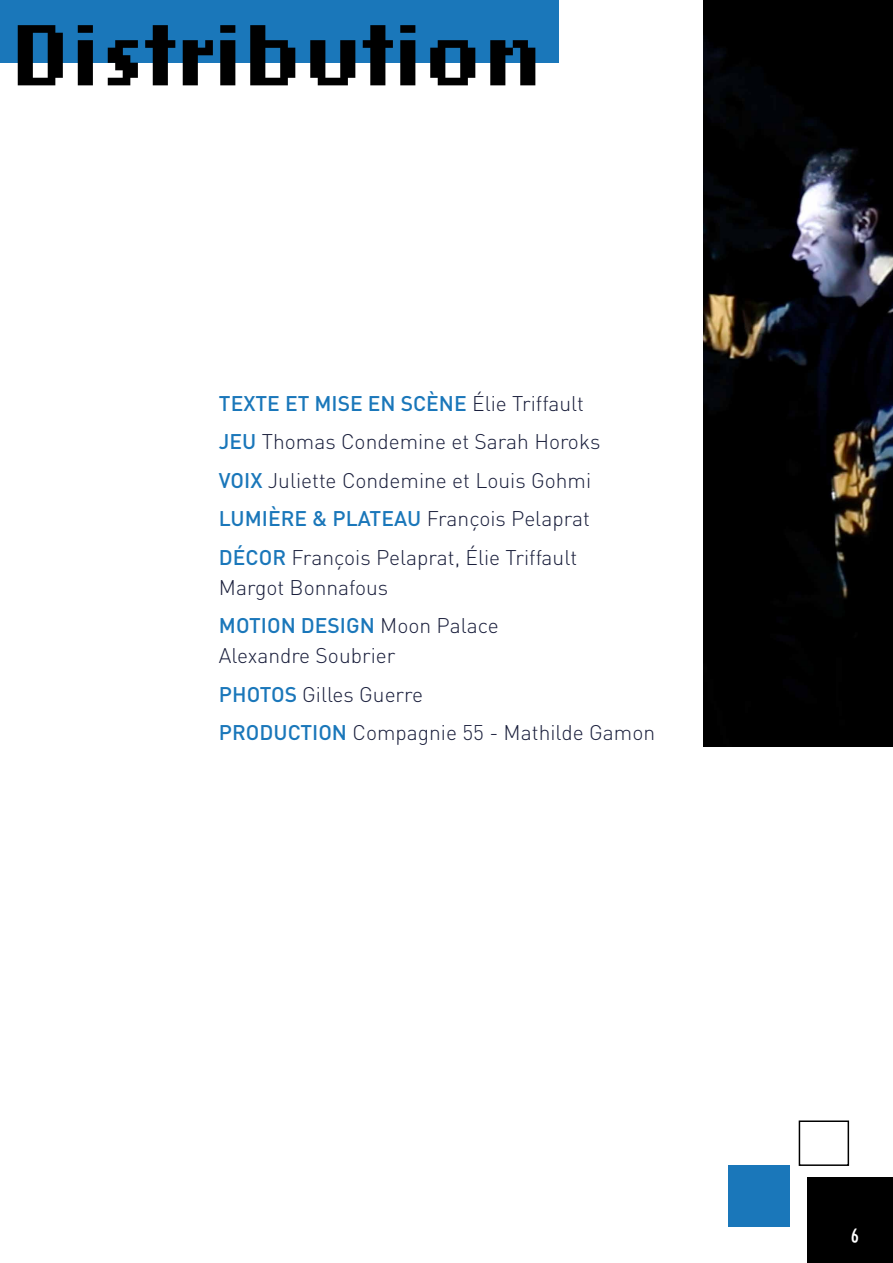
<style>
.page{position:relative;width:893px;height:1263px;background:#fff}
.page>*{position:absolute;margin:0;border:0;box-sizing:border-box;transform-origin:0 0}
.t1{font:700 90px "Lo Res 12 OT";color:#000}
.t2{font:300 21px/38.5px "DIN";color:#1a1f3c}
.t3{font:21px "Tomarik Poster";color:#fff}
.s1{font-weight:500;color:#1a77ba}
</style>
<div class="page">
<div style="left:808px;top:1178px;width:85px;height:85px;background:#000"></div>
<div style="left:728px;top:1165px;width:61px;height:61px;background:#1a77ba"></div>
<div style="left:799px;top:1120px;width:50px;height:46px;border:2px solid #000"></div>
<div style="left:0;top:0;width:558px;height:62px;background:#1a77ba"></div>
<img style="left:703px;top:0;width:190px;height:746px">
<h1 class="t1" style="left:10px;top:-5px;width:534px">Distribution</h1>
<p class="t2" style="left:219px;top:384px;width:383px"><span class="s1">TEXTE ET MISE EN SCÈNE</span> Élie Triffault <span class="s1">JEU</span> Thomas Condemine et Sarah Horoks <span class="s1">VOIX</span> Juliette Condemine et Louis Gohmi <span class="s1">LUMIÈRE &amp; PLATEAU</span> François Pelaprat <span class="s1">DÉCOR</span> François Pelaprat, Élie Triffault</p>
<p class="t2" style="left:219px;top:568px;width:281px">Margot Bonnafous<br><span class="s1">MOTION DESIGN</span> Moon Palace</p>
<p class="t2" style="left:219px;top:636px;width:438px">Alexandre Soubrier<br><span class="s1">PHOTOS</span> Gilles Guerre<br><span class="s1">PRODUCTION</span> Compagnie 55 - Mathilde Gamon</p>
<p class="t3" style="left:850px;top:1220px;width:10px">6</p>
</div>
